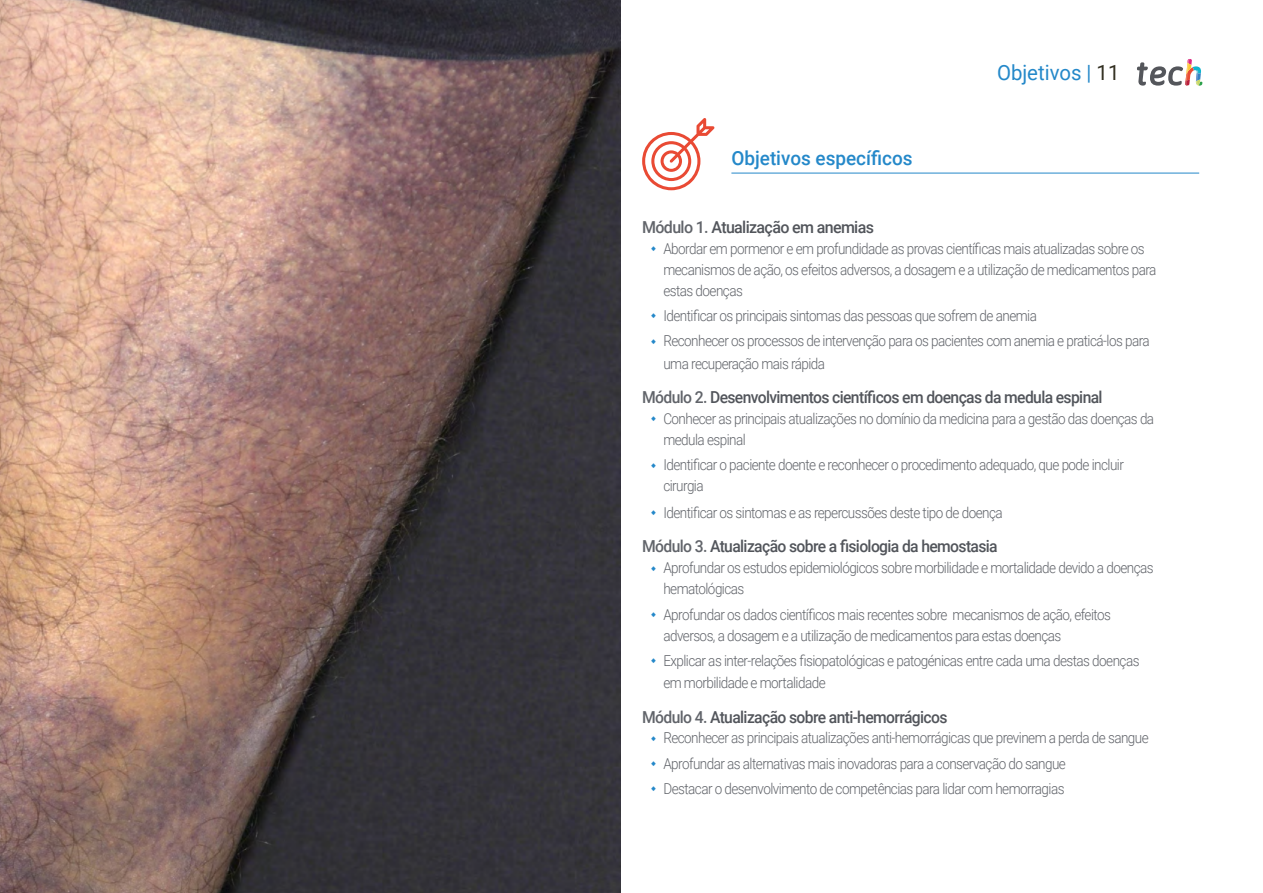
<style>
.page{position:relative;width:1263px;height:893px;background:#fff}
.page>*{position:absolute;margin:0;border:0;box-sizing:border-box;transform-origin:0 0}
.t1{font:21px "Roboto";color:#2488c9}
.t2{font:500 19.5px "Roboto";color:#2488c9}
.t3{font:500 16.5px "Roboto";letter-spacing:-.04em;color:#52555b;scale:.95 1}
.t4{font:500 16.5px "Roboto";letter-spacing:-.04em;color:#52555b}
.t5{font:300 15px/21px "Roboto";letter-spacing:-.04em;color:#61646a;scale:.9 1}
.s1{color:#312e20}
.s2{color:#61646a}
</style>
<div class="page">
<hr style="left:731px;top:173px;width:468px;height:1px;background:#2488c9">
<svg style="left:642px;top:118px;width:72px;height:72px"></svg>
<svg style="left:1137px;top:59px;width:65px;height:27px"></svg>
<img style="left:0;top:0;width:621px;height:893px">
<h2 class="t2" style="left:731px;top:144px;width:183px">Objetivos específicos</h2>
<h1 class="t1" style="left:997px;top:57px;width:124px">Objetivos | <span class="s1">11</span></h1>
<p class="t4" style="left:642px;top:216px;width:233px"><span class="s2">Módulo 1.</span> Atualização em anemias</p>
<p class="t5" style="left:663px;top:238px;width:549px">Abordar em pormenor e em profundidade as provas científicas mais atualizadas sobre os mecanismos de ação, os efeitos adversos, a dosagem e a utilização de medicamentos para estas doenças</p>
<p class="t5" style="left:663px;top:303px;width:542px;line-height:25.2px">Identificar os principais sintomas das pessoas que sofrem de anemia<br>Reconhecer os processos de intervenção para os pacientes com anemia e praticá-los para</p>
<p class="t5" style="left:663px;top:353px;width:181px">uma recuperação mais rápida</p>
<p class="t3" style="left:642px;top:386px;width:486px"><span class="s2">Módulo 2.</span> Desenvolvimentos científicos em doenças da medula espinal</p>
<p class="t5" style="left:663px;top:408px;width:547px">Conhecer as principais atualizações no domínio da medicina para a gestão das doenças da medula espinal</p>
<p class="t5" style="left:663px;top:454px;width:513px">Identificar o paciente doente e reconhecer o procedimento adequado, que pode incluir cirurgia</p>
<p class="t5" style="left:663px;top:502px;width:378px">Identificar os sintomas e as repercussões deste tipo de doença</p>
<p class="t3" style="left:642px;top:535px;width:376px"><span class="s2">Módulo 3.</span> Atualização sobre a fisiologia da hemostasia</p>
<p class="t5" style="left:663px;top:557px;width:546px">Aprofundar os estudos epidemiológicos sobre morbilidade e mortalidade devido a doenças hematológicas</p>
<p class="t5" style="left:663px;top:603px;width:499px">Aprofundar os dados científicos mais recentes sobre mecanismos de ação, efeitos adversos, a dosagem e a utilização de medicamentos para estas doenças</p>
<p class="t5" style="left:663px;top:649px;width:530px;line-height:22.5px">Explicar as inter-relações fisiopatológicas e patogénicas entre cada uma destas doenças em morbilidade e mortalidade</p>
<p class="t3" style="left:642px;top:705px;width:323px"><span class="s2">Módulo 4.</span> Atualização sobre anti-hemorrágicos</p>
<p class="t5" style="left:663px;top:725px;width:541px;line-height:25.2px">Reconhecer as principais atualizações anti-hemorrágicas que previnem a perda de sangue<br>Aprofundar as alternativas mais inovadoras para a conservação do sangue<br>Destacar o desenvolvimento de competências para lidar com hemorragias</p>
</div>
